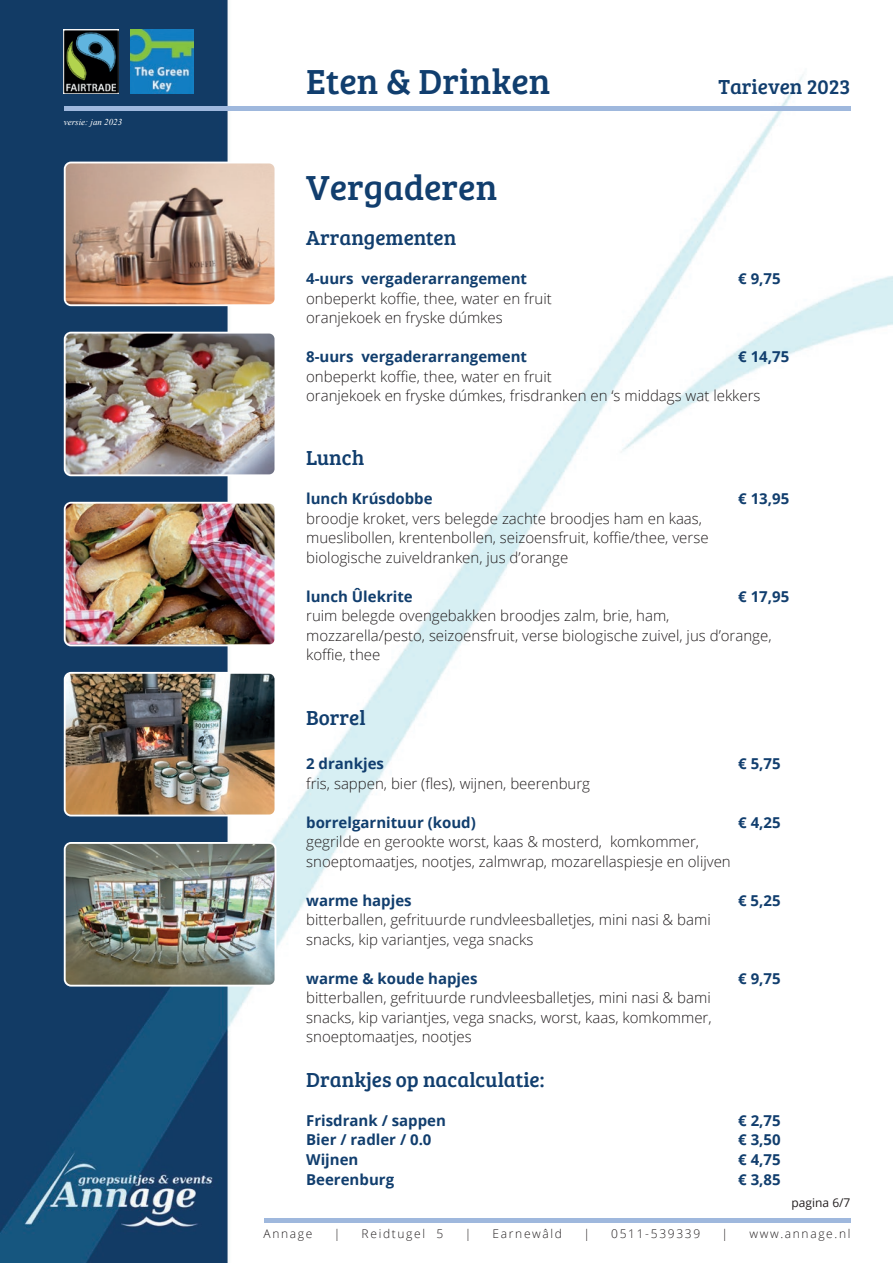
<style>
.page{position:relative;width:893px;height:1263px;background:#fff}
.page>*{position:absolute;margin:0;border:0;box-sizing:border-box;transform-origin:0 0}
.t1{font:36px "Bree Serif";color:#113e6e}
.t2{font:21px "Bree Serif";color:#113e6e}
.t3{font:300 15px/19.5px "Open Sans";color:#231f20}
.t4{font:700 15px "Open Sans";color:#113e6e}
.t5{font:300 12px "Open Sans";letter-spacing:.14em;color:#231f20}
.t6{font:12px "Open Sans";color:#231f20}
.t7{font:italic 9px "Times New Roman";color:#fff}
</style>
<div class="page">
<img style="left:0;top:0;width:893px;height:1263px">
<div style="left:64px;top:106px;width:786px;height:5px;background:#9fb8dd"></div>
<img style="left:65px;top:503px;width:210px;height:142px">
<div style="left:64px;top:502px;width:212px;height:144px;border:2px solid #fff;border-radius:6px"></div>
<hr style="left:264px;top:1218px;width:586px;height:4px;background:#9fb8dd">
<img style="left:65px;top:163px;width:210px;height:142px">
<div style="left:64px;top:162px;width:212px;height:144px;border:2px solid #fff;border-radius:6px"></div>
<img style="left:65px;top:333px;width:210px;height:142px">
<div style="left:64px;top:332px;width:212px;height:144px;border:2px solid #fff;border-radius:6px"></div>
<img style="left:65px;top:673px;width:210px;height:142px">
<div style="left:64px;top:672px;width:212px;height:144px;border:2px solid #fff;border-radius:6px"></div>
<img style="left:64px;top:30px;width:54px;height:64px">
<img style="left:130px;top:30px;width:63px;height:64px">
<img style="left:65px;top:843px;width:210px;height:142px">
<div style="left:64px;top:842px;width:212px;height:144px;border:2px solid #fff;border-radius:6px"></div>
<p class="t7" style="left:64px;top:116px;width:60px">versie: jan 2023</p>
<h1 class="t1" style="left:306px;top:55px;width:246px">Eten &amp; Drinken</h1>
<h2 class="t2" style="left:718px;top:71px;width:134px">Tarieven 2023</h2>
<h1 class="t1" style="left:306px;top:162px;width:193px">Vergaderen</h1>
<h2 class="t2" style="left:306px;top:222px;width:152px">Arrangementen</h2>
<p class="t4" style="left:306px;top:268px;width:222px">4-uurs vergaderarrangement</p>
<p class="t4" style="left:738px;top:268px;width:44px">€ 9,75</p>
<p class="t3" style="left:306px;top:288px;width:247px">onbeperkt koffie, thee, water en fruit oranjekoek en fryske dúmkes</p>
<p class="t4" style="left:306px;top:346px;width:222px">8-uurs vergaderarrangement</p>
<p class="t4" style="left:738px;top:346px;width:53px">€ 14,75</p>
<p class="t3" style="left:306px;top:366px;width:456px">onbeperkt koffie, thee, water en fruit<br>oranjekoek en fryske dúmkes, frisdranken en ‘s middags wat lekkers</p>
<h2 class="t2" style="left:306px;top:443px;width:60px">Lunch</h2>
<p class="t4" style="left:306px;top:488px;width:128px">lunch Krúsdobbe</p>
<p class="t4" style="left:738px;top:488px;width:53px">€ 13,95</p>
<p class="t3" style="left:306px;top:508px;width:404px">broodje kroket, vers belegde zachte broodjes ham en kaas, mueslibollen, krentenbollen, seizoensfruit, koffie/thee, verse biologische zuiveldranken, jus d’orange</p>
<p class="t4" style="left:306px;top:586px;width:108px">lunch Ûlekrite</p>
<p class="t4" style="left:738px;top:586px;width:53px">€ 17,95</p>
<p class="t3" style="left:306px;top:606px;width:467px">ruim belegde ovengebakken broodjes zalm, brie, ham, mozzarella/pesto, seizoensfruit, verse biologische zuivel, jus d’orange, koffie, thee</p>
<h2 class="t2" style="left:306px;top:702px;width:61px">Borrel</h2>
<p class="t4" style="left:306px;top:753px;width:79px">2 drankjes</p>
<p class="t4" style="left:738px;top:753px;width:44px">€ 5,75</p>
<p class="t3" style="left:306px;top:773px;width:285px">fris, sappen, bier (fles), wijnen, beerenburg</p>
<p class="t4" style="left:306px;top:812px;width:171px">borrelgarnituur (koud)</p>
<p class="t4" style="left:738px;top:812px;width:44px">€ 4,25</p>
<p class="t3" style="left:306px;top:832px;width:426px">gegrilde en gerookte worst, kaas &amp; mosterd, komkommer, snoeptomaatjes, nootjes, zalmwrap, mozarellaspiesje en olijven</p>
<p class="t4" style="left:306px;top:890px;width:107px">warme hapjes</p>
<p class="t4" style="left:738px;top:890px;width:44px">€ 5,25</p>
<p class="t3" style="left:306px;top:910px;width:406px">bitterballen, gefrituurde rundvleesballetjes, mini nasi &amp; bami snacks, kip variantjes, vega snacks</p>
<p class="t4" style="left:306px;top:968px;width:173px">warme &amp; koude hapjes</p>
<p class="t4" style="left:738px;top:968px;width:44px">€ 9,75</p>
<p class="t3" style="left:306px;top:988px;width:407px;text-align:justify">bitterballen, gefrituurde rundvleesballetjes, mini nasi &amp; bami snacks, kip variantjes, vega snacks, worst, kaas, komkommer, snoeptomaatjes, nootjes</p>
<h2 class="t2" style="left:306px;top:1064px;width:240px">Drankjes op nacalculatie:</h2>
<p class="t4" style="left:306px;top:1110px;width:141px">Frisdrank / sappen</p>
<p class="t4" style="left:738px;top:1110px;width:44px">€ 2,75</p>
<p class="t4" style="left:306px;top:1129px;width:127px">Bier / radler / 0.0</p>
<p class="t4" style="left:738px;top:1129px;width:44px">€ 3,50</p>
<p class="t4" style="left:306px;top:1149px;width:54px">Wijnen</p>
<p class="t4" style="left:738px;top:1149px;width:44px">€ 4,75</p>
<p class="t4" style="left:306px;top:1168px;width:89px">Beerenburg</p>
<p class="t4" style="left:738px;top:1168px;width:44px">€ 3,85</p>
<p class="t6" style="left:791px;top:1194px;width:60px">pagina 6/7</p>
<p class="t5" style="left:264px;top:1225px;width:50px">Annage</p>
<p class="t5" style="left:334px;top:1225px;width:8px">|</p>
<p class="t5" style="left:362px;top:1225px;width:83px">Reidtugel 5</p>
<p class="t5" style="left:465px;top:1225px;width:8px">|</p>
<p class="t5" style="left:493px;top:1225px;width:71px">Earnewâld</p>
<p class="t5" style="left:583px;top:1225px;width:8px">|</p>
<p class="t5" style="left:611px;top:1225px;width:90px">0511-539339</p>
<p class="t5" style="left:721px;top:1225px;width:8px">|</p>
<p class="t5" style="left:749px;top:1225px;width:103px">www.annage.nl</p>
</div>
